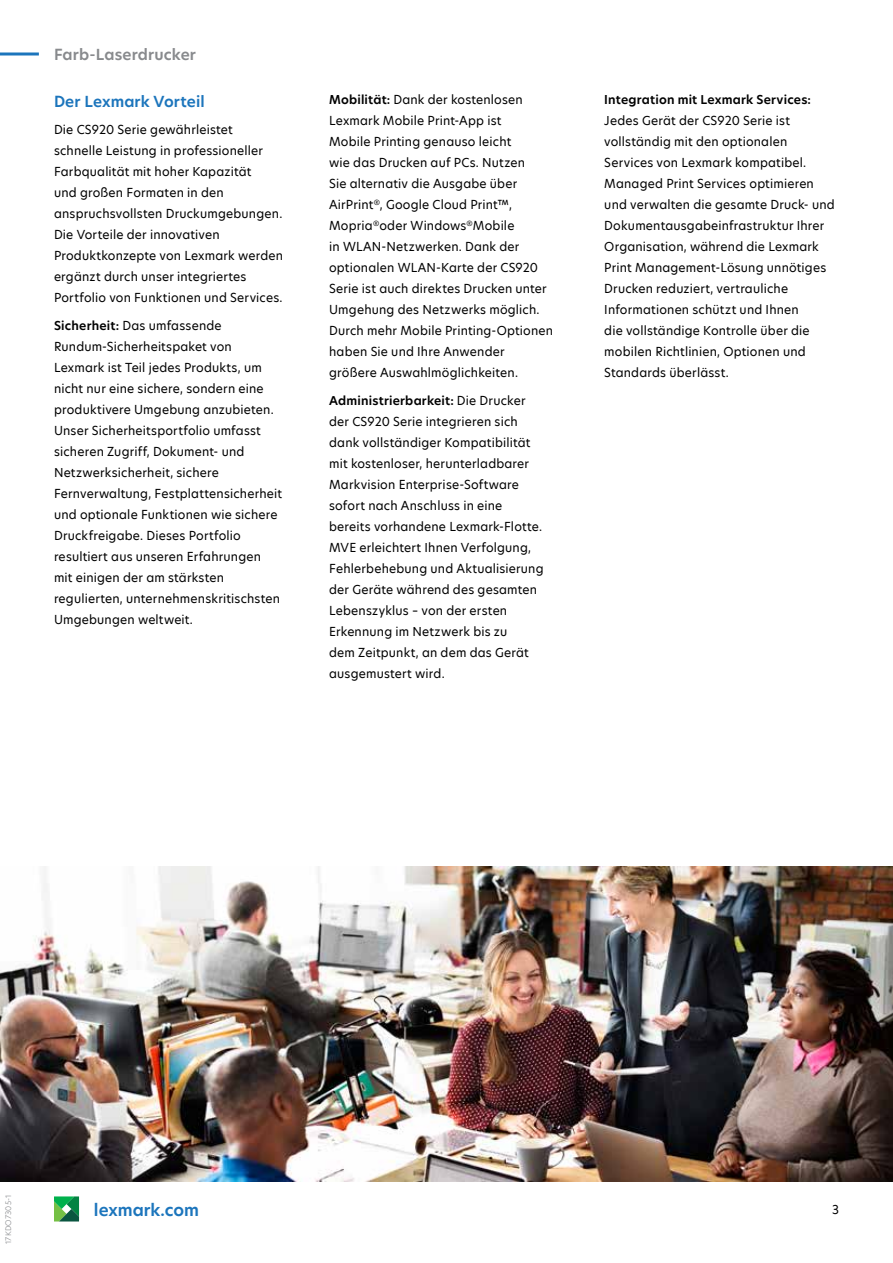
<style>
.page{position:relative;width:893px;height:1263px;background:#fff}
.page>*{position:absolute;margin:0;border:0;box-sizing:border-box;transform-origin:0 0}
.t1{font:600 16.5px "TP Hero";color:#1c75bc}
.t2{font:600 15px "TP Hero";letter-spacing:.01em;color:#888a8d}
.t3{font:600 15px "TP Hero";letter-spacing:.01em;color:#1c75bc}
.t4{font:12px/21px "TP Hero";letter-spacing:.015em;color:#000}
.t5{font:600 12px "TP Hero";letter-spacing:.015em;color:#000}
.t6{font:300 7.5px "TP Hero";letter-spacing:.025em;color:#888a8d}
.s1{font-weight:600}
</style>
<div class="page">
<hr style="left:0;top:52px;width:39px;height:3px;background:#1c75bc">
<svg style="left:54px;top:1196px;width:25px;height:25px"></svg>
<img style="left:0;top:867px;width:893px;height:315px">
<p class="t2" style="left:54px;top:44px;width:144px">Farb-Laserdrucker</p>
<p class="t3" style="left:54px;top:91px;width:152px">Der Lexmark Vorteil</p>
<p class="t4" style="left:54px;top:119px;width:231px">Die CS920 Serie gewährleistet schnelle Leistung in professioneller Farbqualität mit hoher Kapazität<br>und großen Formaten in den anspruchsvollsten Druckumgebungen.<br>Die Vorteile der innovativen Produktkonzepte von Lexmark werden ergänzt durch unser integriertes Portfolio von Funktionen und Services.</p>
<p class="t4" style="left:54px;top:315px;width:230px"><span class="s1">Sicherheit:</span> Das umfassende Rundum-Sicherheitspaket von Lexmark ist Teil jedes Produkts, um nicht nur eine sichere, sondern eine produktivere Umgebung anzubieten.<br>Unser Sicherheitsportfolio umfasst sicheren Zugriff, Dokument- und Netzwerksicherheit, sichere Fernverwaltung, Festplattensicherheit und optionale Funktionen wie sichere Druckfreigabe. Dieses Portfolio resultiert aus unseren Erfahrungen mit einigen der am stärksten regulierten, unternehmenskritischsten Umgebungen weltweit.</p>
<p class="t4" style="left:329px;top:89px;width:226px"><span class="s1">Mobilität:</span> Dank der kostenlosen<br>Lexmark Mobile Print-App ist<br>Mobile Printing genauso leicht<br>wie das Drucken auf PCs. Nutzen<br>Sie alternativ die Ausgabe über<br>AirPrint<sup>®</sup>, Google Cloud Print™,<br>Mopria<sup>®</sup>oder Windows<sup>®</sup>Mobile<br>in WLAN-Netzwerken. Dank der optionalen WLAN-Karte der CS920<br>Serie ist auch direktes Drucken unter<br>Umgehung des Netzwerks möglich.<br>Durch mehr Mobile Printing-Optionen haben Sie und Ihre Anwender größere Auswahlmöglichkeiten.</p>
<p class="t4" style="left:329px;top:390px;width:216px"><span class="s1">Administrierbarkeit:</span> Die Drucker der CS920 Serie integrieren sich dank vollständiger Kompatibilität mit kostenloser, herunterladbarer<br>Markvision Enterprise-Software sofort nach Anschluss in eine bereits vorhandene Lexmark-Flotte.<br>MVE erleichtert Ihnen Verfolgung,<br>Fehlerbehebung und Aktualisierung der Geräte während des gesamten<br>Lebenszyklus – von der ersten<br>Erkennung im Netzwerk bis zu<br>dem Zeitpunkt, an dem das Gerät ausgemustert wird.</p>
<p class="t5" style="left:604px;top:92px;width:208px">Integration mit Lexmark Services:</p>
<p class="t4" style="left:604px;top:110px;width:232px">Jedes Gerät der CS920 Serie ist vollständig mit den optionalen Services von Lexmark kompatibel.<br>Managed Print Services optimieren und verwalten die gesamte Druck- und Dokumentausgabeinfrastruktur Ihrer Organisation, während die Lexmark Print Management-Lösung unnötiges Drucken reduziert, vertrauliche Informationen schützt und Ihnen<br>die vollständige Kontrolle über die mobilen Richtlinien, Optionen und Standards überlässt.</p>
<p class="t6" style="left:3px;top:1244px;width:50px;rotate:-90deg">17KDO7305-1</p>
<h1 class="t1" style="left:94px;top:1198px;width:106px">lexmark.com</h1>
<p class="t4" style="left:832px;top:1199px;width:8px">3</p>
</div>
